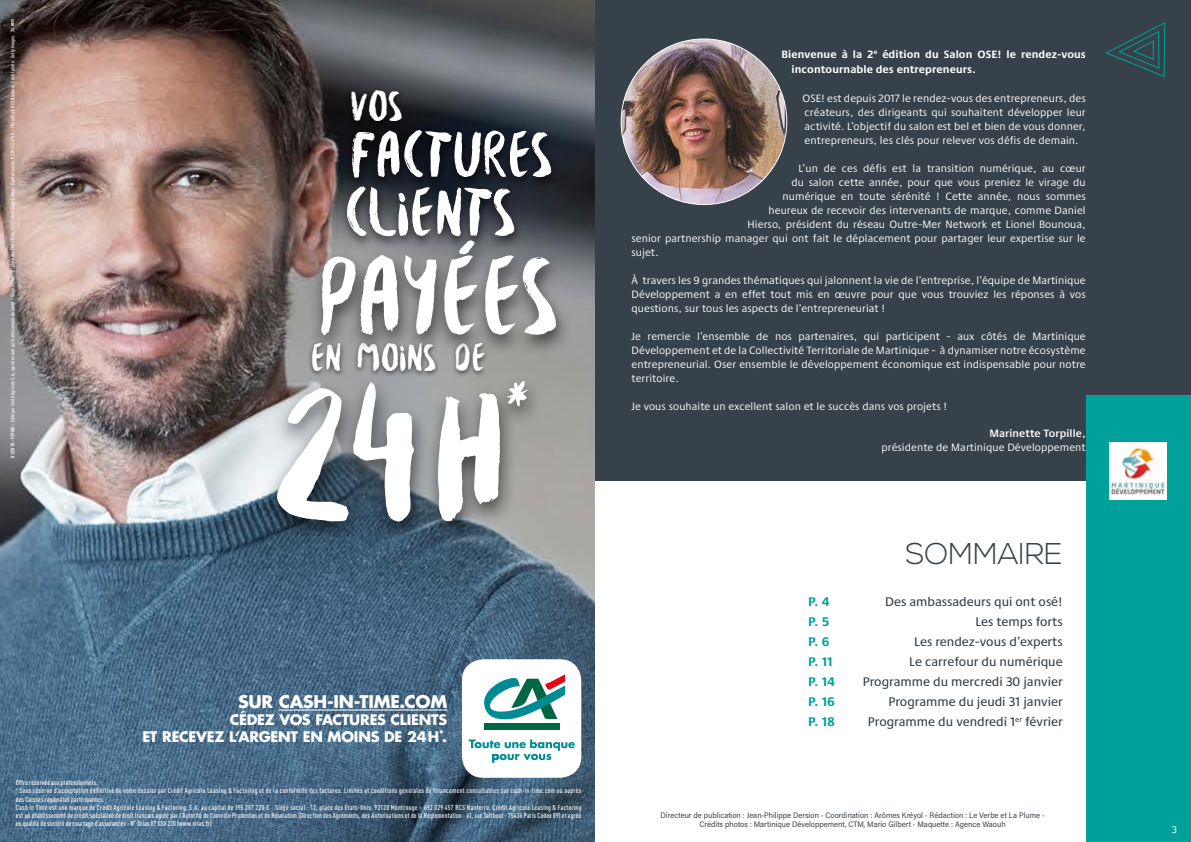
<style>
.page{position:relative;width:1191px;height:842px;background:#fff}
.page>*{position:absolute;margin:0;border:0;box-sizing:border-box;transform-origin:0 0}
.t1{font:206.9px "Besom";color:#fff}
.t2{font:118.3px "Besom";letter-spacing:-.01em;color:#fff}
.t3{font:72.6px "Besom";letter-spacing:-.01em;color:#fff}
.t4{font:68.9px "Besom";letter-spacing:-.01em;color:#fff}
.t5{font:64px "Besom";color:#fff}
.t6{font:46px "Besom";color:#fff}
.t7{font:41.8px "Besom";letter-spacing:-.01em;color:#fff}
.t8{font:300 30px "Nexa";color:#374149}
.t9{font:700 17px "Futura Std";letter-spacing:-.015em;color:#fff}
.t10{font:700 14.2px/17px "Futura Std";letter-spacing:-.015em;color:#fff;text-align:right}
.t11{font:500 13px "Praxis Next";color:#374149}
.t12{font:700 13px "Praxis Next";letter-spacing:-.005em;color:#00a19a}
.t13{font:11px/14px "Praxis Next";letter-spacing:.01em;color:#fff;text-align:justify}
.t14{font:700 11px/15px "Praxis Next";letter-spacing:.01em;color:#fff}
.t15{font:600 11px "Praxis Next";letter-spacing:.01em;color:#fff}
.t16{font:9px "Verdana";color:#fff}
.t17{font:8px/9.6px "Acumin Pro Semi Cond";color:#374149;text-align:center}
.t18{font:500 condensed 7.1px/8.1px "DINOT";letter-spacing:.035em;color:#fff}
.t19{font:500 condensed 5.1px "DINOT";letter-spacing:.025em;color:#fff}
.s1{font-weight:700}
</style>
<div class="page">
<img style="left:0;top:0;width:595px;height:842px">
<div style="left:347px;top:87px;width:60px;height:42px;background:#000;opacity:.61"></div>
<div style="left:339px;top:183px;width:185px;height:66px;background:#000;opacity:.61"></div>
<div style="left:307px;top:340px;width:39px;height:38px;background:#000;opacity:.61"></div>
<div style="left:353px;top:340px;width:88px;height:38px;background:#000;opacity:.61"></div>
<div style="left:451px;top:340px;width:38px;height:38px;background:#000;opacity:.61"></div>
<div style="left:262px;top:374px;width:282px;height:172px;background:#000;opacity:.61"></div>
<div style="left:447px;top:234px;width:42px;height:41px;background:#000;opacity:.61"></div>
<svg style="left:459px;top:240px;width:15px;height:9px"></svg>
<div style="left:309px;top:249px;width:262px;height:107px;background:#000;opacity:.61"></div>
<div style="left:345px;top:126px;width:215px;height:63px;background:#000;opacity:.61"></div>
<hr style="left:279px;top:709px;width:168px;height:1px;background:#fff">
<div style="left:462px;top:659px;width:119px;height:119px;background:#fff;border-radius:22px"></div>
<svg style="left:469px;top:739px;width:106px;height:24px"></svg>
<div style="left:484px;top:724px;width:75px;height:6px;background:#006745"></div>
<svg style="left:484px;top:674px;width:81px;height:46px"></svg>
<svg style="left:10px;top:20px;width:5px;height:12px"></svg>
<div style="left:595px;top:0;width:596px;height:482px;background:#374149"></div>
<div style="left:1086px;top:395px;width:105px;height:447px;background:#00a19a"></div>
<img style="left:621px;top:39px;width:163px;height:166px">
<svg style="left:1105px;top:22px;width:60px;height:55px"></svg>
<img style="left:1109px;top:443px;width:57px;height:56px">
<p class="t19" style="left:10px;top:457px;width:424px;rotate:-90deg"><span class="s1">01/2018 – F39100 –</span> Édité par Crédit Agricole S.A., agréé en tant qu’établissement de crédit – Siège social : 12, place des États-Unis, 92127 Montrouge Cedex – Capital social : 8 538 313 578 € – 784 608 416 RCS Nanterre. Crédit photo : Getty Images.</p>
<h3 class="t6" style="left:350px;top:72px;width:54px">VOS</h3>
<h3 class="t4" style="left:350px;top:104px;width:204px">FACTURES</h3>
<h3 class="t3" style="left:344px;top:159px;width:173px">CLIENTS</h3>
<h2 class="t2" style="left:317px;top:210px;width:243px">PAYEES</h2>
<h3 class="t7" style="left:310px;top:326px;width:177px">EN MOINS DE</h3>
<h1 class="t1" style="left:274px;top:302px;width:232px">24H</h1>
<h3 class="t5" style="left:505px;top:356px;width:25px">*</h3>
<h3 class="t9" style="left:238px;top:690px;width:210px">SUR CASH-IN-TIME.COM</h3>
<p class="t10" style="left:142px;top:711px;width:306px">CÉDEZ VOS FACTURES CLIENTS<br>ET RECEVEZ L’ARGENT EN MOINS DE 24H<sup>*</sup>.</p>
<p class="t18" style="left:16px;top:779px;width:567px">Offre réservée aux professionnels.<br><sup>*</sup> Sous réserve d’acceptation définitive de votre dossier par Crédit Agricole Leasing &amp; Factoring et de la conformité des factures. Limites et conditions générales de financement consultables sur cash-in-time.com ou auprès des Caisses régionales participantes.<br>Cash in Time est une marque de Crédit Agricole Leasing &amp; Factoring, S.A. au capital de 195 257 220 € - Siège social : 12, place des États-Unis, 92120 Montrouge – 692 029 457 RCS Nanterre. Crédit Agricole Leasing &amp; Factoring est un établissement de crédit spécialisé de droit français agréé par l’Autorité de Contrôle Prudentiel et de Résolution (Direction des Agréments, des Autorisations et de la Réglementation - 61, rue Taitbout - 75436 Paris Cedex 09) et agréé en qualité de société de courtage d’assurances - N<sup>°</sup> Orias 07 030 220 (www.orias.fr)</p>
<p class="t14" style="left:791px;top:46px;width:296px;text-indent:-10px">Bienvenue à la 2<sup>e</sup> édition du Salon OSE! le rendez-vous incontournable des entrepreneurs.</p>
<p class="t13" style="left:802px;top:91px;width:285px">OSE! est depuis 2017 le rendez-vous des entrepreneurs, des créateurs, des dirigeants qui souhaitent développer leur activité. L’objectif du salon est bel et bien de vous donner, entrepreneurs, les clés pour relever vos défis de demain.</p>
<p class="t13" style="left:798px;top:161px;width:289px">L’un de ces défis est la transition numérique, au cœur</p>
<p class="t13" style="left:791px;top:175px;width:296px">du salon cette année, pour que vous preniez le virage du</p>
<p class="t13" style="left:782px;top:189px;width:304px">numérique en toute sérénité ! Cette année, nous sommes</p>
<p class="t13" style="left:768px;top:203px;width:319px">heureux de recevoir des intervenants de marque, comme Daniel</p>
<p class="t13" style="left:747px;top:217px;width:339px">Hierso, président du réseau Outre-Mer Network et Lionel Bounoua,</p>
<p class="t13" style="left:631px;top:231px;width:456px">senior partnership manager qui ont fait le déplacement pour partager leur expertise sur le</p>
<p class="t13" style="left:631px;top:245px;width:29px">sujet.</p>
<p class="t13" style="left:631px;top:273px;width:456px">À travers les 9 grandes thématiques qui jalonnent la vie de l’entreprise, l’équipe de Martinique Développement a en effet tout mis en œuvre pour que vous trouviez les réponses à vos questions, sur tous les aspects de l’entrepreneuriat !</p>
<p class="t13" style="left:631px;top:329px;width:456px">Je remercie l’ensemble de nos partenaires, qui participent - aux côtés de Martinique Développement et de la Collectivité Territoriale de Martinique - à dynamiser notre écosystème entrepreneurial. Oser ensemble le développement économique est indispensable pour notre territoire.</p>
<p class="t13" style="left:631px;top:399px;width:317px">Je vous souhaite un excellent salon et le succès dans vos projets !</p>
<p class="t15" style="left:989px;top:425px;width:98px">Marinette Torpille,</p>
<p class="t13" style="left:881px;top:440px;width:206px">présidente de Martinique Développement</p>
<h3 class="t8" style="left:905px;top:536px;width:159px">SOMMAIRE</h3>
<p class="t12" style="left:808px;top:592px;width:23px">P. 4</p>
<p class="t11" style="left:885px;top:592px;width:179px">Des ambassadeurs qui ont osé!</p>
<p class="t12" style="left:808px;top:612px;width:23px">P. 5</p>
<p class="t11" style="left:975px;top:612px;width:89px">Les temps forts</p>
<p class="t12" style="left:808px;top:632px;width:23px">P. 6</p>
<p class="t11" style="left:914px;top:632px;width:150px">Les rendez-vous d’experts</p>
<p class="t12" style="left:808px;top:652px;width:26px">P. 11</p>
<p class="t11" style="left:909px;top:652px;width:155px">Le carrefour du numérique</p>
<p class="t12" style="left:808px;top:672px;width:28px">P. 14</p>
<p class="t11" style="left:862px;top:672px;width:201px">Programme du mercredi 30 janvier</p>
<p class="t12" style="left:808px;top:692px;width:28px">P. 16</p>
<p class="t11" style="left:888px;top:692px;width:176px">Programme du jeudi 31 janvier</p>
<p class="t12" style="left:808px;top:712px;width:28px">P. 18</p>
<p class="t11" style="left:868px;top:712px;width:196px">Programme du vendredi 1<sup>er</sup> février</p>
<p class="t17" style="left:660px;top:810px;width:386px">Directeur de publication : Jean-Philippe Dersion - Coordination : Arômes Kréyol - Rédaction : Le Verbe et La Plume -<br>Crédits photos : Martinique Développement, CTM, Mario Gilbert - Maquette : Agence Waouh</p>
<p class="t16" style="left:1171px;top:823px;width:7px">3</p>
</div>
